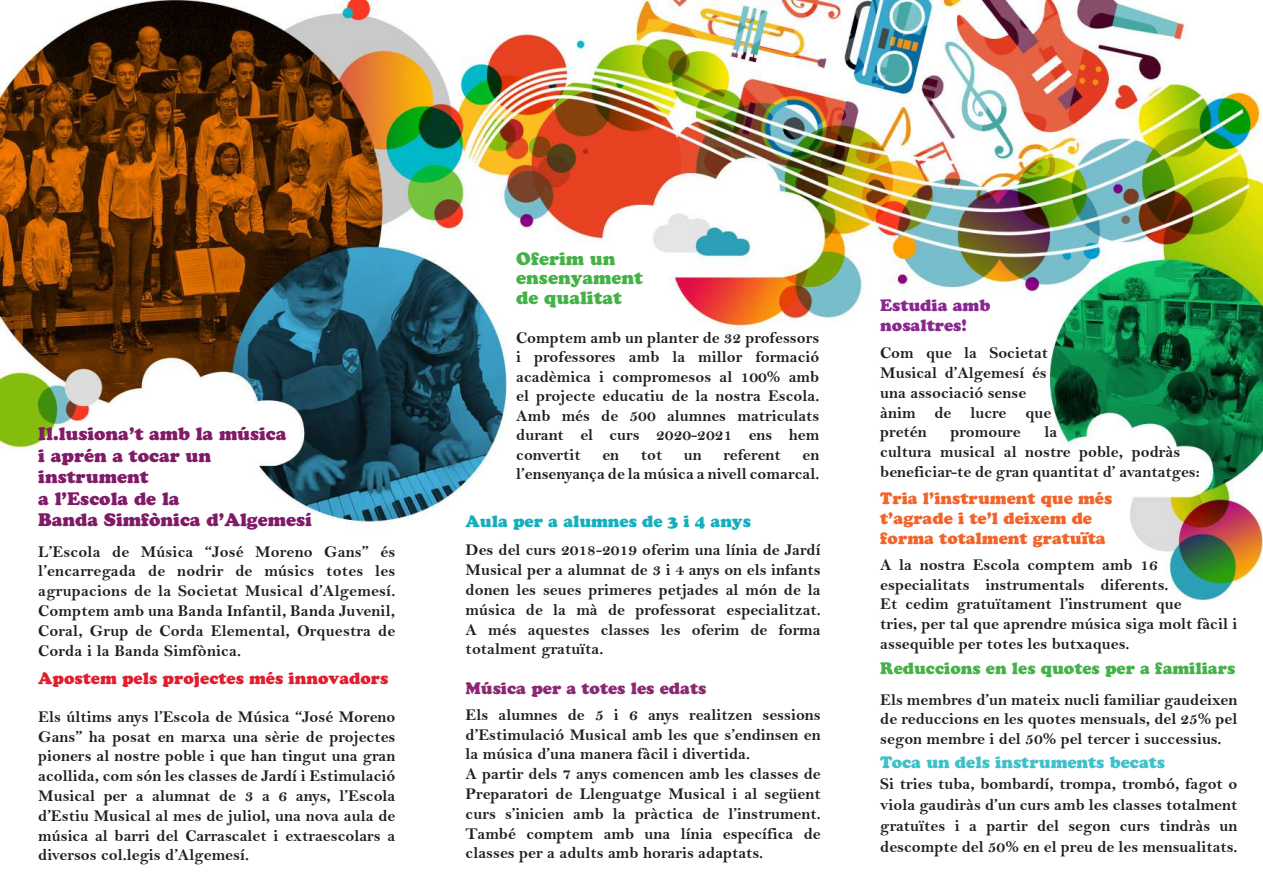
<style>
.page{position:relative;width:1263px;height:893px;background:#fff}
.page>*{position:absolute;margin:0;border:0;box-sizing:border-box;transform-origin:0 0}
.t1{font:18px/21.6px "Cooper Black Std";color:#801b67}
.t2{font:18px/19.5px "Cooper Black Std";color:#45b248}
.t3{font:16.5px/19.8px "Bell MT Bold";color:#231f20;text-align:justify}
.t4{font:16.5px/19.8px "Cooper Black Std";color:#f2642a}
.t5{font:16.5px "Cooper Black Std";color:#45b248}
.t6{font:16.5px "Cooper Black Std";color:#e01e2e}
.t7{font:16.5px "Cooper Black Std";color:#3fc1c9}
.t8{font:16.5px "Cooper Black Std";color:#14afbc}
.t9{font:16.5px "Cooper Black Std";color:#8b2873}
.t10{font:16.5px/19.8px "Cooper Black Std";color:#892890}
</style>
<div class="page">
<img style="left:0;top:0;width:1263px;height:599px">
<p class="t1" style="left:38px;top:423px;width:275px">Il.lusiona’t amb la música<br>i aprén a tocar un instrument<br>a l’Escola de la<br>Banda Simfònica d’Algemesí</p>
<p class="t3" style="left:38px;top:541px;width:359px">L’Escola de Música “José Moreno Gans” és l’encarregada de nodrir de músics totes les agrupacions de la Societat Musical d’Algemesí.<br>Comptem amb una Banda Infantil, Banda Juvenil, Coral, Grup de Corda Elemental, Orquestra de Corda i la Banda Simfònica.</p>
<p class="t6" style="left:38px;top:668px;width:352px">Apostem pels projectes més innovadors</p>
<p class="t3" style="left:38px;top:706px;width:359px">Els últims anys l’Escola de Música “José Moreno Gans” ha posat en marxa una sèrie de projectes pioners al nostre poble i que han tingut una gran acollida, com són les classes de Jardí i Estimulació Musical per a alumnat de 3 a 6 anys, l’Escola d’Estiu Musical al mes de juliol, una nova aula de música al barri del Carrascalet i extraescolars a diversos col.legis d’Algemesí.</p>
<p class="t2" style="left:516px;top:249px;width:128px">Oferim un ensenyament de qualitat</p>
<p class="t3" style="left:516px;top:328px;width:305px">Comptem amb un planter de 32 professors i professores amb la millor formació acadèmica i compromesos al 100% amb el projecte educatiu de la nostra Escola.<br>Amb més de 500 alumnes matriculats durant el curs 2020-2021 ens hem convertit</p>
<p class="t3" style="left:602px;top:445px;width:18px">en</p>
<p class="t3" style="left:641px;top:445px;width:23px">tot</p>
<p class="t3" style="left:684px;top:445px;width:19px">un</p>
<p class="t3" style="left:723px;top:445px;width:59px">referent</p>
<p class="t3" style="left:516px;top:445px;width:305px;text-align:right">en<br>l’ensenyança de la música a nivell comarcal.</p>
<p class="t8" style="left:466px;top:511px;width:287px">Aula per a alumnes de 3 i 4 anys</p>
<p class="t3" style="left:466px;top:540px;width:357px">Des del curs 2018-2019 oferim una línia de Jardí Musical per a alumnat de 3 i 4 anys on els infants donen les seues primeres petjades al món de la música de la mà de professorat especialitzat.<br>A més aquestes classes les oferim de forma totalment gratuïta.</p>
<p class="t9" style="left:466px;top:678px;width:242px">Música per a totes les edats</p>
<p class="t3" style="left:466px;top:704px;width:357px;text-align:left">Els alumnes de 5 i 6 anys realitzen sessions d’Estimulació Musical amb les que s’endinsen en la música d’una manera fàcil i divertida.<br>A partir dels 7 anys comencen amb les classes de Preparatori de Llenguatge Musical i al següent curs s’inicien amb la pràctica de l’instrument.<br>També comptem amb una línia específica de classes per a adults amb horaris adaptats.</p>
<p class="t10" style="left:880px;top:295px;width:112px">Estudia amb nosaltres!</p>
<p class="t3" style="left:880px;top:343px;width:173px;text-align:left">Com que la Societat<br>Musical d’Algemesí és una associació sense ànim de lucre que pretén</p>
<p class="t3" style="left:880px;top:422px;width:321px;text-align:left;text-indent:164px">la<br>cultura musical al nostre poble, podràs beneficiar-te de gran quantitat d’ avantatges:</p>
<p class="t4" style="left:880px;top:489px;width:234px">Tria l’instrument que més t’agrade i te’l deixem de forma totalment gratuïta</p>
<p class="t3" style="left:880px;top:554px;width:359px;text-align:left">A la nostra Escola comptem amb 16 especialitats instrumentals diferents.<br>Et cedim gratuïtament l’instrument que<br>tries, per tal que aprendre música siga molt fàcil i assequible per totes les butxaques.</p>
<p class="t5" style="left:880px;top:659px;width:357px">Reduccions en les quotes per a familiars</p>
<p class="t3" style="left:880px;top:689px;width:359px">Els membres d’un mateix nucli familiar gaudeixen de reduccions en les quotes mensuals, del 25% pel segon membre i del 50% pel tercer i successius.</p>
<p class="t7" style="left:880px;top:752px;width:286px">Toca un dels instruments becats</p>
<p class="t3" style="left:880px;top:773px;width:359px;line-height:21px">Si tries tuba, bombardí, trompa, trombó, fagot o viola gaudiràs d’un curs amb les classes totalment gratuïtes i a partir del segon curs tindràs un descompte del 50% en el preu de les mensualitats.</p>
<p class="t3" style="left:950px;top:422px;width:72px">promoure</p>
</div>
